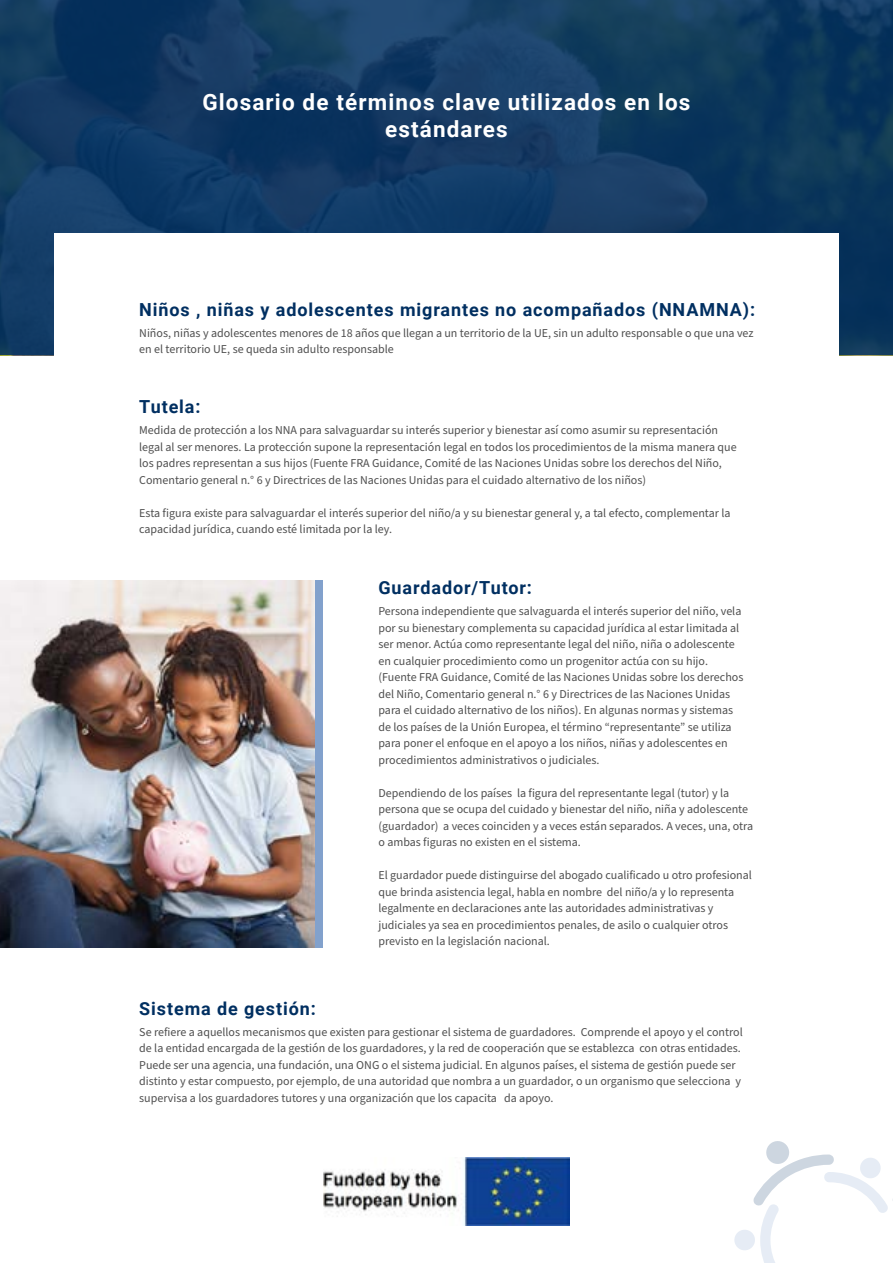
<style>
.page{position:relative;width:893px;height:1263px;background:#fff}
.page>*{position:absolute;margin:0;border:0;box-sizing:border-box;transform-origin:0 0}
.t1{font:700 22.5px/27px "Roboto";letter-spacing:.05em;color:#fff;text-align:center}
.t2{font:700 18px "Roboto";letter-spacing:.05em;color:#002f61}
.t3{font:12px/16.5px "Source Sans Pro";color:#4f4f4f}
</style>
<div class="page">
<svg style="left:0;top:0;width:893px;height:355px;background:#113961"></svg>
<div style="left:54px;top:233px;width:785px;height:160px;background:#fff"></div>
<img style="left:323px;top:1157px;width:247px;height:68px">
<svg style="left:734px;top:1141px;width:159px;height:122px"></svg>
<div style="left:274px;top:580px;width:49px;height:368px;background:#82a1cc"></div>
<img style="left:0;top:580px;width:315px;height:367px">
<h1 class="t1" style="left:202px;top:88px;width:490px">Glosario de términos clave utilizados en los estándares</h1>
<h2 class="t2" style="left:139px;top:297px;width:617px">Niños , niñas y adolescentes migrantes no acompañados (NNAMNA):</h2>
<p class="t3" style="left:139px;top:325px;width:616px">Niños, niñas y adolescentes menores de 18 años que llegan a un territorio de la UE, sin un adulto responsable o que una vez en el territorio UE, se queda sin adulto responsable</p>
<h2 class="t2" style="left:139px;top:394px;width:63px">Tutela:</h2>
<p class="t3" style="left:139px;top:422px;width:599px">Medida de protección a los NNA para salvaguardar su interés superior y bienestar así como asumir su representación legal al ser menores. La protección supone la representación legal en todos los procedimientos de la misma manera que los padres representan a sus hijos (Fuente FRA Guidance, Comité de las Naciones Unidas sobre los derechos del Niño, Comentario general n.° 6 y Directrices de las Naciones Unidas para el cuidado alternativo de los niños)</p>
<p class="t3" style="left:139px;top:505px;width:593px">Esta figura existe para salvaguardar el interés superior del niño/a y su bienestar general y, a tal efecto, complementar la capacidad jurídica, cuando esté limitada por la ley.</p>
<h2 class="t2" style="left:378px;top:575px;width:155px">Guardador/Tutor:</h2>
<p class="t3" style="left:378px;top:603px;width:366px">Persona independiente que salvaguarda el interés superior del niño, vela por su bienestary complementa su capacidad jurídica al estar limitada al ser menor. Actúa como representante legal del niño, niña o adolescente en cualquier procedimiento como un progenitor actúa con su hijo. (Fuente FRA Guidance, Comité de las Naciones Unidas sobre los derechos del Niño, Comentario general n.° 6 y Directrices de las Naciones Unidas para el cuidado alternativo de los niños). En algunas normas y sistemas de los países de la Unión Europea, el término “representante” se utiliza para poner el enfoque en el apoyo a los niños, niñas y adolescentes en procedimientos administrativos o judiciales.</p>
<p class="t3" style="left:378px;top:785px;width:376px">Dependiendo de los países la figura del representante legal (tutor) y la persona que se ocupa del cuidado y bienestar del niño, niña y adolescente (guardador) a veces coinciden y a veces están separados. A veces, una, otra o ambas figuras no existen en el sistema.</p>
<p class="t3" style="left:378px;top:867px;width:375px">El guardador puede distinguirse del abogado cualificado u otro profesional que brinda asistencia legal, habla en nombre del niño/a y lo representa legalmente en declaraciones ante las autoridades administrativas y judiciales ya sea en procedimientos penales, de asilo o cualquier otros previsto en la legislación nacional.</p>
<h2 class="t2" style="left:139px;top:995px;width:178px">Sistema de gestión:</h2>
<p class="t3" style="left:139px;top:1024px;width:605px">Se refiere a aquellos mecanismos que existen para gestionar el sistema de guardadores. Comprende el apoyo y el control de la entidad encargada de la gestión de los guardadores, y la red de cooperación que se establezca con otras entidades.<br>Puede ser una agencia, una fundación, una ONG o el sistema judicial. En algunos países, el sistema de gestión puede ser distinto y estar compuesto, por ejemplo, de una autoridad que nombra a un guardador, o un organismo que selecciona y supervisa a los guardadores tutores y una organización que los capacita da apoyo.</p>
</div>
